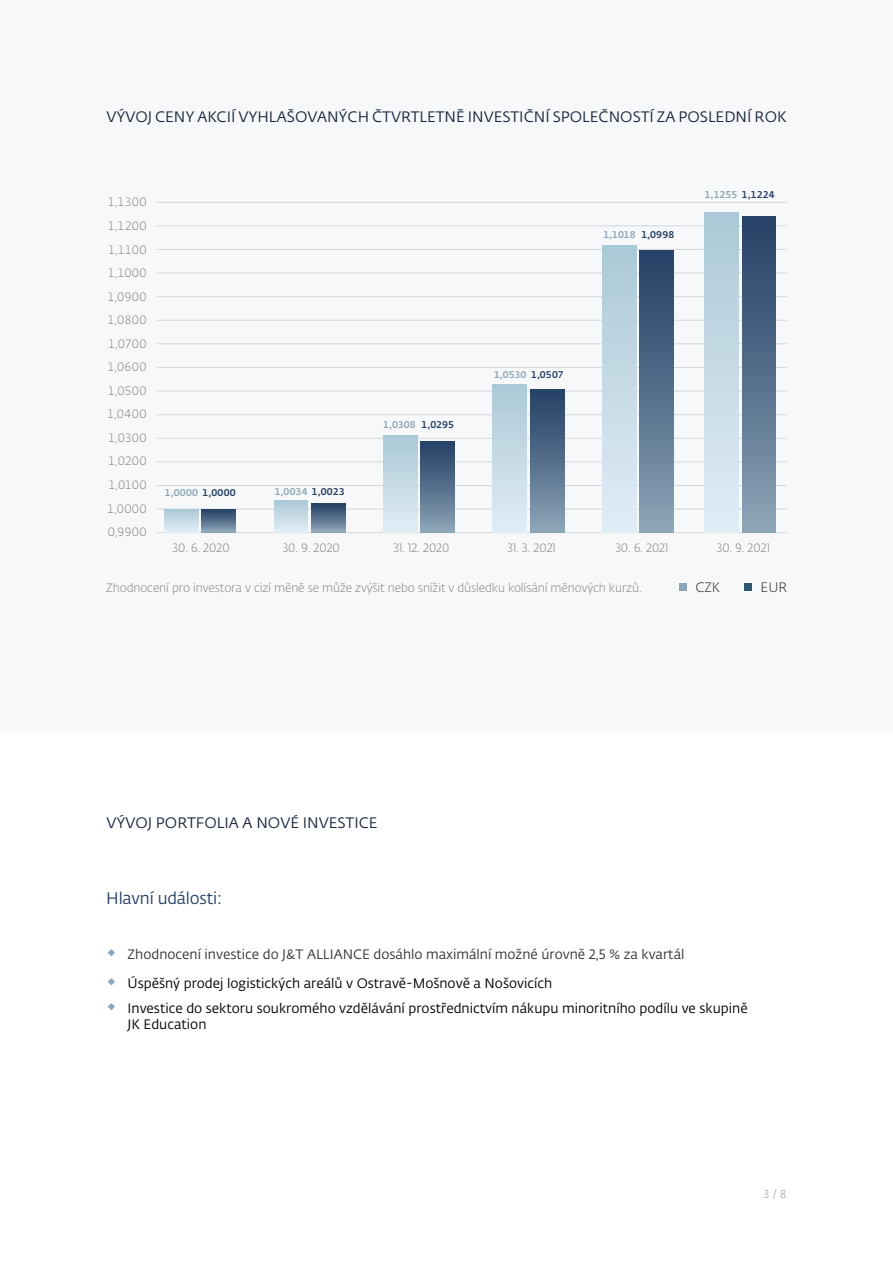
<style>
.page{position:relative;width:893px;height:1263px;background:#fff}
.page>*{position:absolute;margin:0;border:0;box-sizing:border-box;transform-origin:0 0}
.t1{font:16.5px "Fedra Sans Alt Std";letter-spacing:-.01em;color:#264266}
.t2{font:15px "Fedra Sans Alt Std";color:#19283f}
.t3{font:13.5px/16.2px "Fedra Sans Alt Pro";color:#000}
.t4{font:13.5px "Fedra Sans Alt Pro";color:#323335}
.t5{font:300 13.5px "Fedra Sans Alt Std";color:#323335}
.t6{font:300 12px/23.5px "Fedra Sans Alt Std";letter-spacing:-.01em;color:#878787;text-align:justify}
.t7{font:300 11.25px "Fedra Sans Alt Std";color:#94969a}
.t8{font:500 9.75px "Fedra Sans Alt Std";letter-spacing:.01em;color:#8ea7b8}
.t9{font:500 9.75px "Fedra Sans Alt Std";letter-spacing:.035em;color:#8ea7b8}
.t10{font:500 9.75px "Fedra Sans Alt Std";letter-spacing:.015em;color:#264266}
.s1{color:#264266}
.s2{font-size:21px;color:#8ea7b8}
</style>
<div class="page">
<div style="left:0;top:0;width:893px;height:731px;background:#f7f8f9"></div>
<div style="left:679px;top:583px;width:7px;height:7px;background:#8ea7b8"></div>
<div style="left:744px;top:583px;width:8px;height:7px;background:#2c5871"></div>
<div style="left:742px;top:216px;width:34px;height:317px;background:linear-gradient(to bottom,#233d63,#8ba4b6)"></div>
<div style="left:705px;top:213px;width:33px;height:320px;background:linear-gradient(to bottom,#acc9d6,#e0edf5)"></div>
<div style="left:530px;top:389px;width:34px;height:144px;background:linear-gradient(to bottom,#233d63,#8ba3b6)"></div>
<div style="left:493px;top:384px;width:34px;height:149px;background:linear-gradient(to bottom,#abc9d6,#e1edf6)"></div>
<div style="left:421px;top:441px;width:34px;height:92px;background:linear-gradient(to bottom,#233d63,#8ba3b6)"></div>
<div style="left:383px;top:436px;width:34px;height:97px;background:linear-gradient(to bottom,#acc9d6,#e1edf6)"></div>
<div style="left:311px;top:503px;width:34px;height:30px;background:linear-gradient(to bottom,#213c62,#8da5b7)"></div>
<svg style="left:274px;top:500px;width:34px;height:33px"></svg>
<div style="left:202px;top:509px;width:34px;height:24px;background:linear-gradient(to bottom,#213c62,#8ca5b7)"></div>
<div style="left:165px;top:509px;width:33px;height:24px;background:linear-gradient(to bottom,#abc8d5,#e0edf6)"></div>
<div style="left:640px;top:251px;width:34px;height:282px;background:linear-gradient(to bottom,#233e63,#8ba3b6)"></div>
<div style="left:602px;top:246px;width:34px;height:287px;background:linear-gradient(to bottom,#acc9d6,#e0edf5)"></div>
<p class="t2" style="left:106px;top:108px;width:682px">VÝVOJ CENY AKCIÍ VYHLAŠOVANÝCH ČTVRTLETNĚ INVESTIČNÍ SPOLEČNOSTÍ ZA POSLEDNÍ ROK</p>
<p class="t6" style="left:107px;top:191px;width:41px">1,1300<br>1,1200<br>1,1100<br>1,1000<br>1,0900<br>1,0800<br>1,0700<br>1,0600<br>1,0500<br>1,0400<br>1,0300<br>1,0200<br>1,0100<br>1,0000<br>0,9900</p>
<p class="t9" style="left:165px;top:487px;width:72px">1,0000 <span class="s1">1,0000</span></p>
<p class="t8" style="left:275px;top:486px;width:71px">1,0034 <span class="s1">1,0023</span></p>
<p class="t6" style="left:173px;top:536px;width:58px">30. 6. 2020</p>
<p class="t6" style="left:283px;top:536px;width:59px">30. 9. 2020</p>
<p class="t8" style="left:383px;top:418px;width:72px">1,0308 <span class="s1">1,0295</span></p>
<p class="t6" style="left:394px;top:536px;width:57px">31. 12. 2020</p>
<p class="t8" style="left:603px;top:229px;width:34px">1,1018</p>
<p class="t10" style="left:641px;top:229px;width:34px">1,0998</p>
<p class="t8" style="left:705px;top:189px;width:34px">1,1255</p>
<p class="t10" style="left:742px;top:189px;width:34px">1,1224</p>
<p class="t8" style="left:494px;top:369px;width:71px">1,0530 <span class="s1">1,0507</span></p>
<p class="t6" style="left:508px;top:536px;width:50px">31. 3. 2021</p>
<p class="t6" style="left:615px;top:536px;width:54px">30. 6. 2021</p>
<p class="t6" style="left:717px;top:536px;width:55px">30. 9. 2021</p>
<p class="t6" style="left:106px;top:577px;width:537px">Zhodnocení pro investora v cizí měně se může zvýšit nebo snížit v důsledku kolísání měnových kurzů.</p>
<p class="t5" style="left:695px;top:579px;width:26px">CZK</p>
<p class="t5" style="left:761px;top:579px;width:28px">EUR</p>
<p class="t2" style="left:106px;top:814px;width:273px">VÝVOJ PORTFOLIA A NOVÉ INVESTICE</p>
<h1 class="t1" style="left:106px;top:888px;width:117px">Hlavní události:</h1>
<p class="t4" style="left:106px;top:945px;width:580px"><span class="s2">◆</span> Zhodnocení investice do J&amp;T ALLIANCE dosáhlo maximální možné úrovně 2,5 % za kvartál</p>
<p class="t3" style="left:106px;top:975px;width:448px"><span class="s2">◆</span> Úspěšný prodej logistických areálů v Ostravě-Mošnově a Nošovicích</p>
<p class="t3" style="left:128px;top:999px;width:622px;text-indent:-21px"><span class="s2">◆</span> Investice do sektoru soukromého vzdělávání prostřednictvím nákupu minoritního podílu ve skupině<br>JK Education</p>
<p class="t7" style="left:763px;top:1188px;width:25px">3 / 8</p>
</div>
